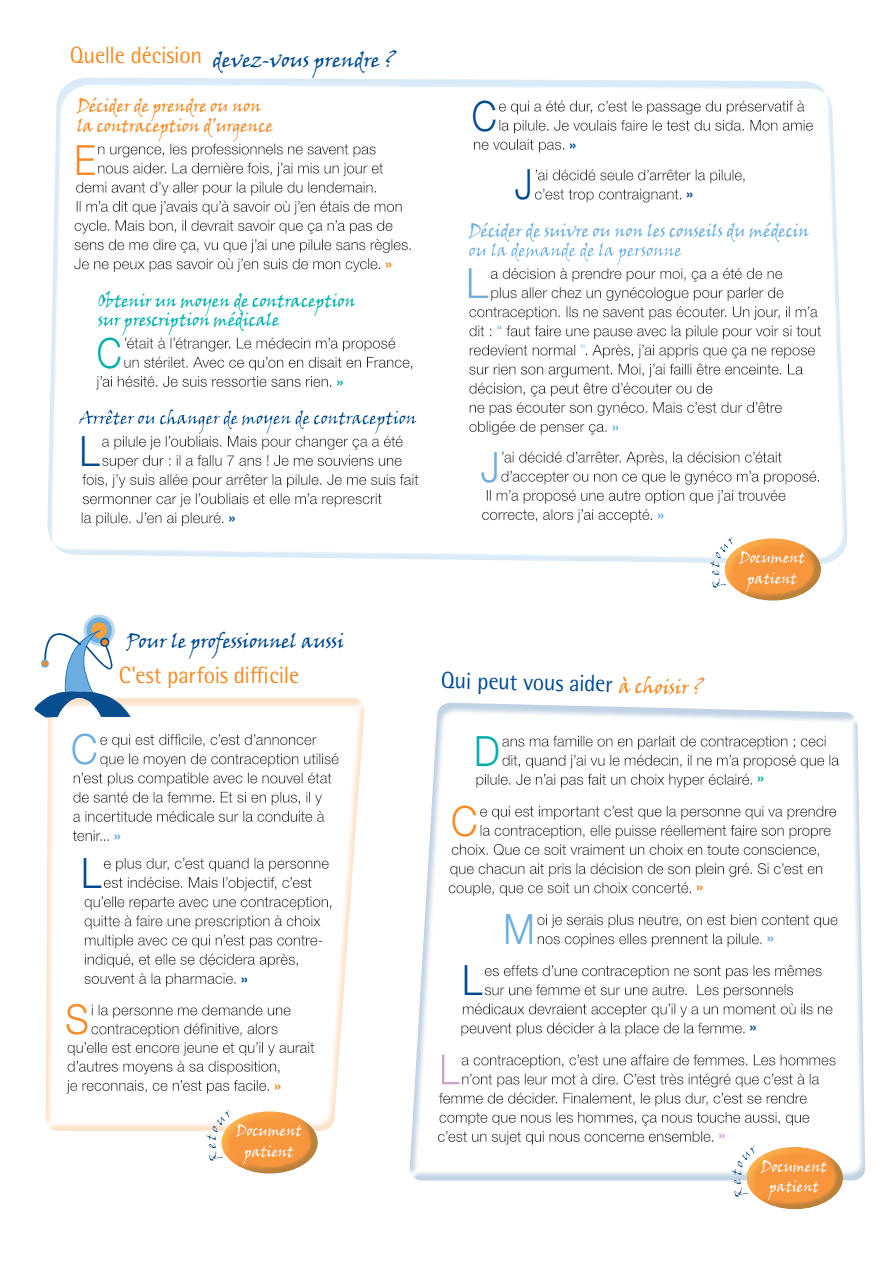
<style>
.page{position:relative;width:893px;height:1263px;background:#fff}
.page>*{position:absolute;margin:0;border:0;box-sizing:border-box;transform-origin:0 0}
.t1{font:300 41.85px "Helvetica Neue LT Std";color:#004a91;scale:.9 1}
.t2{font:300 41.85px "Helvetica Neue LT Std";color:#6caedf;scale:.9 1}
.t3{font:300 41.85px "Helvetica Neue LT Std";color:#004a91;scale:.85 1}
.t4{font:300 41.85px "Helvetica Neue LT Std";color:#f68a24;scale:.85 1}
.t5{font:300 41.85px "Helvetica Neue LT Std";color:#00afaa;scale:.85 1}
.t6{font:300 41.85px "Helvetica Neue LT Std";color:#00afaa;scale:.9 1}
.t7{font:300 41.85px "Helvetica Neue LT Std";color:#f68a24;scale:.9 1}
.t8{font:300 41.25px "Helvetica Neue LT Std";color:#f68a24;scale:.9 1}
.t9{font:23.7px "Rotis Semi Sans Std";letter-spacing:-.01em;color:#f68a24;scale:.95 1}
.t10{font:23.55px "Rotis Semi Sans Std";color:#004a91;scale:.95 1}
.t11{font:19.95px "Viner Hand ITC";letter-spacing:-.005em;color:#004a91}
.t12{font:19.65px "Viner Hand ITC";letter-spacing:-.01em;color:#004a91;scale:.95 1}
.t13{font:17.4px/19.5px "Viner Hand ITC";letter-spacing:-.01em;color:#00afaa;scale:.95 1}
.t14{font:17.4px/19.5px "Viner Hand ITC";letter-spacing:-.005em;color:#f68a24;scale:.95 1}
.t15{font:17.4px "Viner Hand ITC";letter-spacing:-.01em;color:#6caedf;scale:.95 1}
.t16{font:700 15px "Helvetica Neue LT Std";color:#004a91}
.t17{font:700 15px "Helvetica Neue LT Std";color:#f68a24}
.t18{font:700 15px "Helvetica Neue LT Std";color:#6caedf}
.t19{font:700 15px "Helvetica Neue LT Std";color:#00afaa}
.t20{font:300 15px "Helvetica Neue LT Std";color:#6caedf}
.t21{font:700 15px "Helvetica Neue LT Std";color:#cda3cc}
.t22{font:14.7px/20.5px "Viner Hand ITC";letter-spacing:.005em;color:#fff;text-align:center;scale:.95 1}
.s1{font-family:"Rotis Semi Sans Std";font-size:23.7px;color:#f68a24}
.s2{font-family:"Viner Hand ITC";font-size:19.65px;color:#f68a24}
</style>
<div class="page">
<div style="left:46px;top:77px;width:801px;height:487px;background:#6caedf;opacity:.25"></div>
<div style="left:701px;top:529px;width:109px;height:69px;background:#f68a24;opacity:.7"></div>
<div style="left:707px;top:530px;width:123px;height:79px;background:#6caedf;opacity:.42"></div>
<div style="left:45px;top:698px;width:321px;height:433px;background:#f68a24;opacity:.25"></div>
<div style="left:408px;top:703px;width:458px;height:478px;background:#004a91;opacity:.25"></div>
<svg style="left:34px;top:614px;width:97px;height:103px"></svg>
<div style="left:198px;top:1102px;width:109px;height:69px;background:#f68a24;opacity:.7"></div>
<div style="left:204px;top:1103px;width:123px;height:79px;background:#6caedf;opacity:.42"></div>
<div style="left:729px;top:1139px;width:123px;height:79px;background:#6caedf;opacity:.42"></div>
<svg style="left:709px;top:536px;width:27px;height:55px"></svg>
<svg style="left:206px;top:1109px;width:27px;height:55px"></svg>
<svg style="left:438px;top:1112px;width:371px;height:87px"></svg>
<p class="t11" style="left:70px;top:47px;width:328px"><span class="s1">Quelle décision</span> devez-vous prendre ?</p>
<p class="t14" style="left:77px;top:96px;width:208px">Décider de prendre ou non la contraception d’urgence</p>
<h1 class="t4" style="left:74px;top:134px;width:26px">E</h1>
<p class="t13" style="left:98px;top:290px;width:273px">Obtenir un moyen de contraception sur prescription médicale</p>
<h1 class="t5" style="left:97px;top:327px;width:31px">C</h1>
<p class="t19" style="left:337px;top:372px;width:8px">»</p>
<h1 class="t1" style="left:80px;top:425px;width:24px">L</h1>
<p class="t16" style="left:229px;top:508px;width:8px">»</p>
<p class="t17" style="left:386px;top:254px;width:8px">»</p>
<h1 class="t2" style="left:71px;top:724px;width:31px">C</h1>
<p class="t12" style="left:126px;top:629px;width:231px">Pour le professionnel aussi</p>
<h3 class="t9" style="left:119px;top:660px;width:191px">C'est parfois difcile</h3>
<h1 class="t1" style="left:81px;top:847px;width:24px">L</h1>
<p class="t18" style="left:114px;top:826px;width:8px">»</p>
<h2 class="t8" style="left:66px;top:994px;width:27px">S</h2>
<p class="t16" style="left:241px;top:969px;width:8px">»</p>
<p class="t17" style="left:274px;top:1076px;width:8px">»</p>
<p class="t22" style="left:236px;top:1120px;width:71px">Document patient</p>
<h1 class="t3" style="left:472px;top:90px;width:31px">C</h1>
<p class="t16" style="left:570px;top:135px;width:8px">»</p>
<h1 class="t3" style="left:515px;top:159px;width:22px">J</h1>
<p class="t16" style="left:687px;top:185px;width:8px">»</p>
<p class="t15" style="left:469px;top:220px;width:360px">Décider de suivre ou non les conseils du médecin</p>
<p class="t20" style="left:497px;top:322px;width:7px">“</p>
<h1 class="t2" style="left:481px;top:441px;width:22px">J</h1>
<p class="t18" style="left:657px;top:505px;width:8px">»</p>
<h3 class="t10" style="left:441px;top:667px;width:278px;rotate:1deg">Qui peut vous aider <span class="s2">à choisir ?</span></h3>
<h1 class="t6" style="left:474px;top:725px;width:30px">D</h1>
<h1 class="t7" style="left:451px;top:795px;width:31px">C</h1>
<h1 class="t1" style="left:462px;top:955px;width:24px">L</h1>
<h1 class="t2" style="left:504px;top:904px;width:36px">M</h1>
<p class="t17" style="left:696px;top:877px;width:8px">»</p>
<p class="t22" style="left:739px;top:547px;width:71px">Document patient</p>
<p class="t19" style="left:757px;top:768px;width:8px">»</p>
<p class="t18" style="left:767px;top:928px;width:8px">»</p>
<p class="t16" style="left:750px;top:1017px;width:8px">»</p>
<p class="t21" style="left:719px;top:1125px;width:8px">»</p>
<p class="t22" style="left:761px;top:1155px;width:71px">Document patient</p>
</div>
